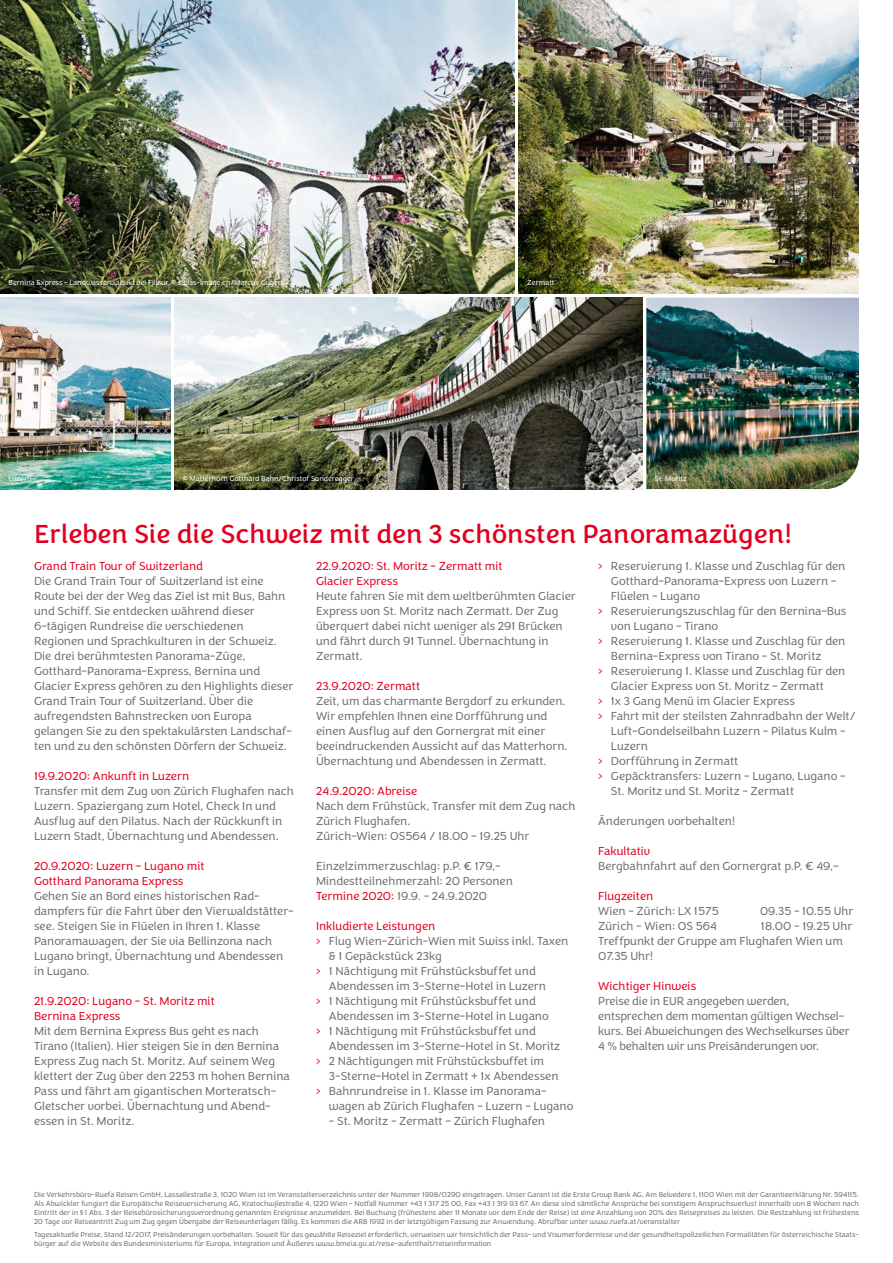
<style>
.page{position:relative;width:893px;height:1263px;background:#fff}
.page>*{position:absolute;margin:0;border:0;box-sizing:border-box;transform-origin:0 0}
.t1{font:27px "Congenial";color:#e3001f}
.t2{font:300 12px/15px "Congenial";color:#6f6f6e}
.t3{font:300 12px/15px "Congenial";color:#e3001f}
.t4{font:300 7.5px/9px "Congenial";color:#6f6f6e;text-align:justify}
.t5{font:300 7.5px "Congenial";color:#fff}
.s1{color:#e3001f}
</style>
<div class="page">
<img style="left:174px;top:298px;width:468px;height:191px">
<img style="left:0;top:298px;width:170px;height:191px">
<img style="left:646px;top:298px;width:213px;height:191px">
<img style="left:0;top:0;width:514px;height:293px">
<img style="left:519px;top:0;width:340px;height:293px">
<p class="t5" style="left:9px;top:278px;width:274px">Bernina Express – Landwasserviadukt bei Filisur, © swiss-image.ch/Marcus Gyger</p>
<p class="t5" style="left:527px;top:278px;width:29px">Zermatt</p>
<p class="t5" style="left:9px;top:474px;width:25px">Luzern</p>
<p class="t5" style="left:183px;top:474px;width:173px">© Matterhorn Gotthard Bahn/Christof Sonderegger</p>
<p class="t5" style="left:655px;top:474px;width:34px">St. Moritz</p>
<h1 class="t1" style="left:34px;top:518px;width:759px">Erleben Sie die Schweiz mit den 3 schönsten Panoramazügen!</h1>
<p class="t3" style="left:34px;top:559px;width:171px">Grand Train Tour of Switzerland</p>
<p class="t2" style="left:34px;top:574px;width:261px">Die Grand Train Tour of Switzerland ist eine Route bei der der Weg das Ziel ist mit Bus, Bahn und Schiff. Sie entdecken während dieser 6-tägigen Rundreise die verschiedenen Regionen und Sprachkulturen in der Schweiz.<br>Die drei berühmtesten Panorama-Züge, Gotthard-Panorama-Express, Bernina und Glacier Express gehören zu den Highlights dieser Grand Train Tour of Switzerland. Über die aufregendsten Bahnstrecken von Europa gelangen Sie zu den spektakulärsten Landschaf&shy;ten und zu den schönsten Dörfern der Schweiz.</p>
<p class="t3" style="left:34px;top:769px;width:157px">19.9.2020: Ankunft in Luzern</p>
<p class="t2" style="left:34px;top:784px;width:261px">Transfer mit dem Zug von Zürich Flughafen nach Luzern. Spaziergang zum Hotel, Check In und Ausflug auf den Pilatus. Nach der Rückkunft in Luzern Stadt, Übernachtung und Abendessen.</p>
<p class="t3" style="left:34px;top:859px;width:172px">20.9.2020: Luzern - Lugano mit<br>Gotthard Panorama Express</p>
<p class="t2" style="left:34px;top:889px;width:261px">Gehen Sie an Bord eines historischen Rad&shy;dampfers für die Fahrt über den Vierwaldstätter&shy;see. Steigen Sie in Flüelen in Ihren 1. Klasse Panoramawagen, der Sie via Bellinzona nach Lugano bringt, Übernachtung und Abendessen in Lugano.</p>
<p class="t3" style="left:34px;top:994px;width:182px">21.9.2020: Lugano - St. Moritz mit<br>Bernina Express</p>
<p class="t2" style="left:34px;top:1024px;width:257px">Mit dem Bernina Express Bus geht es nach Tirano (Italien). Hier steigen Sie in den Bernina Express Zug nach St. Moritz. Auf seinem Weg klettert der Zug über den 2253 m hohen Bernina Pass und fährt am gigantischen Morteratsch-Gletscher vorbei. Übernachtung und Abend&shy;essen in St. Moritz.</p>
<p class="t2" style="left:598px;top:559px;width:249px"><span class="s1">›</span> Reservierung 1. Klasse und Zuschlag für den</p>
<p class="t2" style="left:611px;top:574px;width:227px">Gotthard-Panorama-Express von Luzern -</p>
<p class="t2" style="left:611px;top:589px;width:91px">Flüelen - Lugano</p>
<p class="t2" style="left:598px;top:604px;width:250px"><span class="s1">›</span> Reservierungszuschlag für den Bernina-Bus</p>
<p class="t2" style="left:611px;top:619px;width:109px">von Lugano - Tirano</p>
<p class="t2" style="left:598px;top:634px;width:249px"><span class="s1">›</span> Reservierung 1. Klasse und Zuschlag für den</p>
<p class="t2" style="left:611px;top:649px;width:212px">Bernina-Express von Tirano - St. Moritz</p>
<p class="t2" style="left:598px;top:664px;width:249px"><span class="s1">›</span> Reservierung 1. Klasse und Zuschlag für den</p>
<p class="t2" style="left:611px;top:679px;width:215px">Glacier Express von St. Moritz – Zermatt</p>
<p class="t2" style="left:598px;top:694px;width:198px"><span class="s1">›</span> 1x 3 Gang Menü im Glacier Express</p>
<p class="t2" style="left:598px;top:709px;width:259px"><span class="s1">›</span> Fahrt mit der steilsten Zahnradbahn der Welt/</p>
<p class="t2" style="left:611px;top:724px;width:236px">Luft-Gondelseilbahn Luzern - Pilatus Kulm -</p>
<p class="t2" style="left:611px;top:739px;width:39px">Luzern</p>
<p class="t2" style="left:598px;top:754px;width:141px"><span class="s1">›</span> Dorfführung in Zermatt</p>
<p class="t2" style="left:598px;top:769px;width:249px"><span class="s1">›</span> Gepäcktransfers: Luzern - Lugano, Lugano -</p>
<p class="t2" style="left:611px;top:784px;width:185px">St. Moritz und St. Moritz - Zermatt</p>
<p class="t2" style="left:598px;top:814px;width:138px">Änderungen vorbehalten!</p>
<p class="t3" style="left:598px;top:844px;width:54px">Fakultativ</p>
<p class="t2" style="left:598px;top:859px;width:242px">Bergbahnfahrt auf den Gornergrat p.P. € 49,–</p>
<p class="t3" style="left:598px;top:889px;width:57px">Flugzeiten</p>
<p class="t2" style="left:598px;top:904px;width:122px">Wien - Zürich: LX 1575</p>
<p class="t2" style="left:760px;top:904px;width:95px">09.35 - 10.55 Uhr</p>
<p class="t2" style="left:598px;top:919px;width:121px">Zürich - Wien: OS 564</p>
<p class="t3" style="left:316px;top:559px;width:188px">22.9.2020: St. Moritz - Zermatt mit<br>Glacier Express</p>
<p class="t2" style="left:316px;top:589px;width:261px">Heute fahren Sie mit dem weltberühmten Glacier Express von St. Moritz nach Zermatt. Der Zug überquert dabei nicht weniger als 291 Brücken und fährt durch 91 Tunnel. Übernachtung in Zermatt.</p>
<p class="t3" style="left:316px;top:679px;width:105px">23.9.2020: Zermatt</p>
<p class="t2" style="left:316px;top:694px;width:253px">Zeit, um das charmante Bergdorf zu erkunden.<br>Wir empfehlen Ihnen eine Dorfführung und einen Ausflug auf den Gornergrat mit einer beeindruckenden Aussicht auf das Matterhorn.<br>Übernachtung und Abendessen in Zermatt.</p>
<p class="t3" style="left:316px;top:784px;width:103px">24.9.2020: Abreise</p>
<p class="t2" style="left:316px;top:799px;width:261px">Nach dem Frühstück, Transfer mit dem Zug nach<br>Zürich Flughafen.<br>Zürich-Wien: OS564 / 18.00 – 19.25 Uhr</p>
<p class="t2" style="left:316px;top:859px;width:198px">Einzelzimmerzuschlag: p.P. € 179,-<br>Mindestteilnehmerzahl: 20 Personen<br><span class="s1">Termine 2020:</span> 19.9. - 24.9.2020</p>
<p class="t3" style="left:316px;top:919px;width:121px">Inkludierte Leistungen</p>
<p class="t2" style="left:316px;top:934px;width:254px"><span class="s1">›</span> Flug Wien-Zürich-Wien mit Swiss inkl. Taxen</p>
<p class="t2" style="left:329px;top:949px;width:115px">&amp; 1 Gepäckstück 23kg</p>
<p class="t2" style="left:316px;top:964px;width:221px"><span class="s1">›</span> 1 Nächtigung mit Frühstücksbuffet und</p>
<p class="t2" style="left:329px;top:979px;width:219px">Abendessen im 3-Sterne-Hotel in Luzern</p>
<p class="t2" style="left:316px;top:994px;width:221px"><span class="s1">›</span> 1 Nächtigung mit Frühstücksbuffet und</p>
<p class="t2" style="left:329px;top:1009px;width:222px">Abendessen im 3-Sterne-Hotel in Lugano</p>
<p class="t2" style="left:316px;top:1024px;width:221px"><span class="s1">›</span> 1 Nächtigung mit Frühstücksbuffet und</p>
<p class="t2" style="left:329px;top:1039px;width:233px">Abendessen im 3-Sterne-Hotel in St. Moritz</p>
<p class="t2" style="left:316px;top:1054px;width:230px"><span class="s1">›</span> 2 Nächtigungen mit Frühstücksbuffet im</p>
<p class="t2" style="left:329px;top:1069px;width:231px">3-Sterne-Hotel in Zermatt + 1x Abendessen</p>
<p class="t2" style="left:316px;top:1084px;width:231px"><span class="s1">›</span> Bahnrundreise in 1. Klasse im Panorama-</p>
<p class="t2" style="left:329px;top:1099px;width:246px">wagen ab Zürich Flughafen - Luzern - Lugano</p>
<p class="t2" style="left:329px;top:1114px;width:218px">- St. Moritz - Zermatt – Zürich Flughafen</p>
<p class="t2" style="left:598px;top:919px;width:256px;text-indent:163px">18.00 - 19.25 Uhr<br>Treffpunkt der Gruppe am Flughafen Wien um<br>07.35 Uhr!</p>
<p class="t3" style="left:598px;top:979px;width:100px">Wichtiger Hinweis</p>
<p class="t2" style="left:598px;top:994px;width:253px">Preise die in EUR angegeben werden, entsprechen dem momentan gültigen Wechsel&shy;kurs. Bei Abweichungen des Wechselkurses über 4 % behalten wir uns Preisänderungen vor.</p>
<p class="t4" style="left:34px;top:1190px;width:826px">Die Verkehrsbüro-Ruefa Reisen GmbH, Lassallestraße 3, 1020 Wien ist im Veranstalterverzeichnis unter der Nummer 1998/0290 eingetragen. Unser Garant ist die Erste Group Bank AG, Am Belvedere 1, 1100 Wien mit der Garantieerklärung Nr. 594115.<br>Als Abwickler fungiert die Europäische Reiseversicherung AG, Kratochwjlestraße 4, 1220 Wien – Notfall Nummer +43 1 317 25 00, Fax +43 1 319 93 67. An diese sind sämtliche Ansprüche bei sonstigem Anspruchsverlust innerhalb von 8 Wochen nach Eintritt der in § 1 Abs. 3 der Reisebürosicherungsverordnung genannten Ereignisse anzumelden. Bei Buchung (frühestens aber 11 Monate vor dem Ende der Reise) ist eine Anzahlung von 20% des Reisepreises zu leisten. Die Restzahlung ist frühestens 20 Tage vor Reiseantritt Zug um Zug gegen Übergabe der Reiseunterlagen fällig. Es kommen die ARB 1992 in der letztgültigen Fassung zur Anwendung. Abrufbar unter www.ruefa.at/veranstalter</p>
<p class="t4" style="left:34px;top:1230px;width:826px">Tagesaktuelle Preise, Stand 12/2017, Preisänderungen vorbehalten. Soweit für das gewählte Reiseziel erforderlich, verweisen wir hinsichtlich der Pass- und Visumerfordernisse und der gesundheitspolizeilichen Formalitäten für österreichische Staats&shy;bürger auf die Website des Bundesministeriums für Europa, Integration und Äußeres www.bmeia.gv.at/reise-aufenthalt/reiseinformation</p>
</div>
